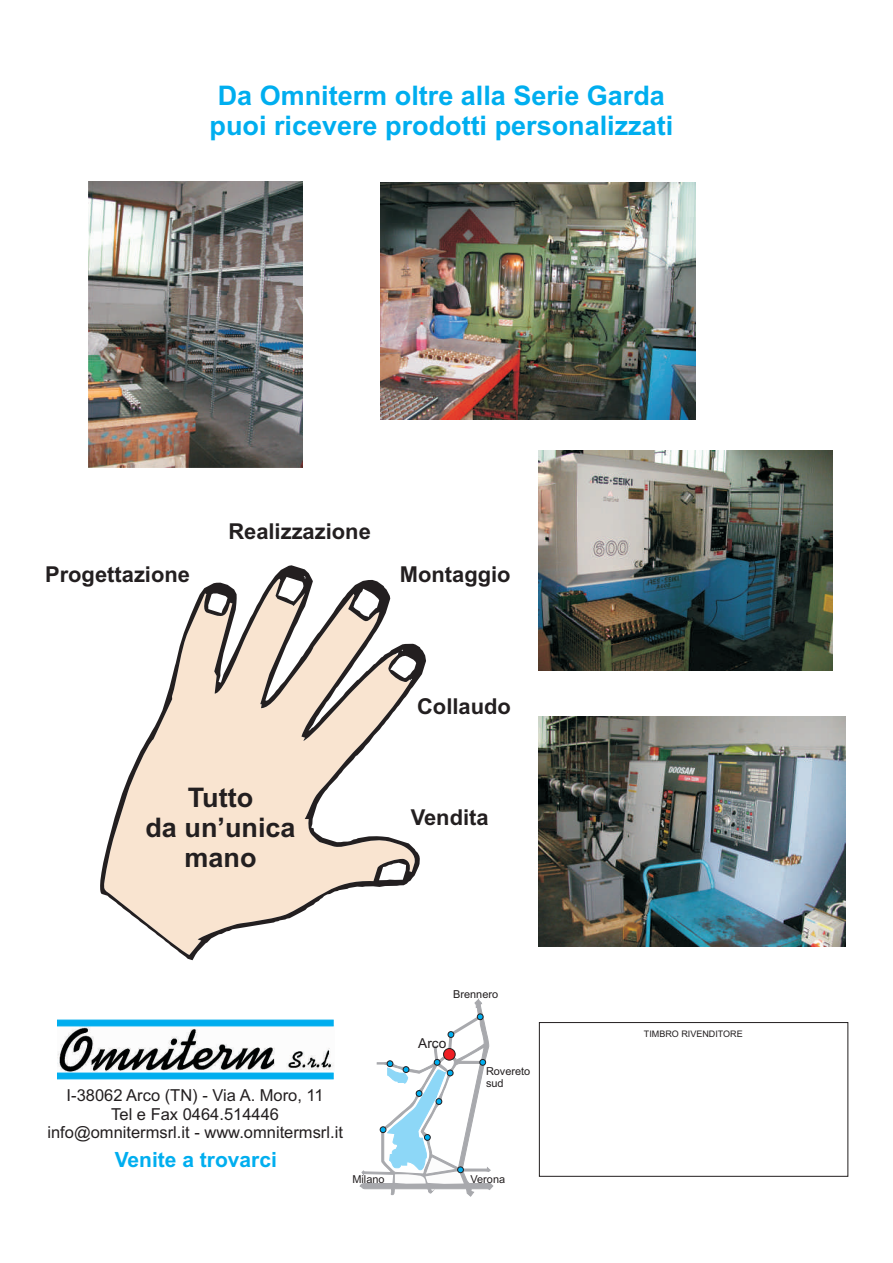
<style>
.page{position:relative;width:893px;height:1263px;background:#fff}
.page>*{position:absolute;margin:0;border:0;box-sizing:border-box;transform-origin:0 0}
.t1{font:700 27px/30.2px "Arial";color:#00aeef;text-align:center}
.t2{font:700 27px/30.2px "Arial";color:#231f20;text-align:center}
.t3{font:700 21.9px "Arial";color:#231f20}
.t4{font:700 21px "Arial";color:#00aeef}
.t5{font:16.5px/18.5px "Arial";color:#231f20;text-align:center}
.t6{font:13.65px "Arial";color:#231f20}
.t7{font:10.95px/12.1px "Arial";color:#231f20}
.t8{font:9px "Arial";color:#231f20}
</style>
<div class="page">
<img style="left:538px;top:450px;width:294px;height:221px">
<img style="left:380px;top:183px;width:315px;height:236px">
<img style="left:57px;top:1026px;width:277px;height:46px">
<svg style="left:57px;top:1019px;width:277px;height:7px;background:#17b5f0"></svg>
<svg style="left:57px;top:1072px;width:277px;height:7px;background:#16b4f0"></svg>
<img style="left:538px;top:716px;width:307px;height:230px">
<img style="left:89px;top:182px;width:214px;height:285px">
<svg style="left:359px;top:998px;width:135px;height:199px"></svg>
<svg style="left:403px;top:1066px;width:6px;height:7px"></svg>
<svg style="left:387px;top:1060px;width:6px;height:7px"></svg>
<svg style="left:477px;top:1013px;width:6px;height:7px"></svg>
<svg style="left:448px;top:1031px;width:6px;height:7px"></svg>
<svg style="left:100px;top:565px;width:326px;height:395px;fill:#f9e4d0"></svg>
<div style="left:539px;top:1022px;width:309px;height:155px;border:1px solid #231f20"></div>
<h1 class="t1" style="left:210px;top:83px;width:465px">Da Omniterm oltre alla Serie Garda puoi ricevere prodotti personalizzati</h1>
<h2 class="t3" style="left:45px;top:566px;width:146px">Progettazione</h2>
<h2 class="t3" style="left:228px;top:523px;width:144px">Realizzazione</h2>
<h2 class="t3" style="left:400px;top:566px;width:112px">Montaggio</h2>
<h1 class="t2" style="left:145px;top:785px;width:152px">Tutto<br>da un’unica mano</h1>
<h2 class="t3" style="left:417px;top:698px;width:95px">Collaudo</h2>
<h2 class="t3" style="left:411px;top:809px;width:79px">Vendita</h2>
<p class="t5" style="left:47px;top:1087px;width:297px">I-38062 Arco (TN) - Via A. Moro, 11<br>Tel e Fax 0464.514446 info@omnitermsrl.it - www.omnitermsrl.it</p>
<p class="t4" style="left:115px;top:1151px;width:164px">Venite a trovarci</p>
<p class="t7" style="left:453px;top:989px;width:46px">Brennero</p>
<p class="t6" style="left:418px;top:1038px;width:30px">Arco</p>
<p class="t7" style="left:486px;top:1065px;width:46px">Rovereto sud</p>
<p class="t7" style="left:352px;top:1173px;width:34px">Milano</p>
<p class="t7" style="left:471px;top:1173px;width:36px">Verona</p>
<p class="t8" style="left:644px;top:1030px;width:100px">TIMBRO RIVENDITORE</p>
</div>
